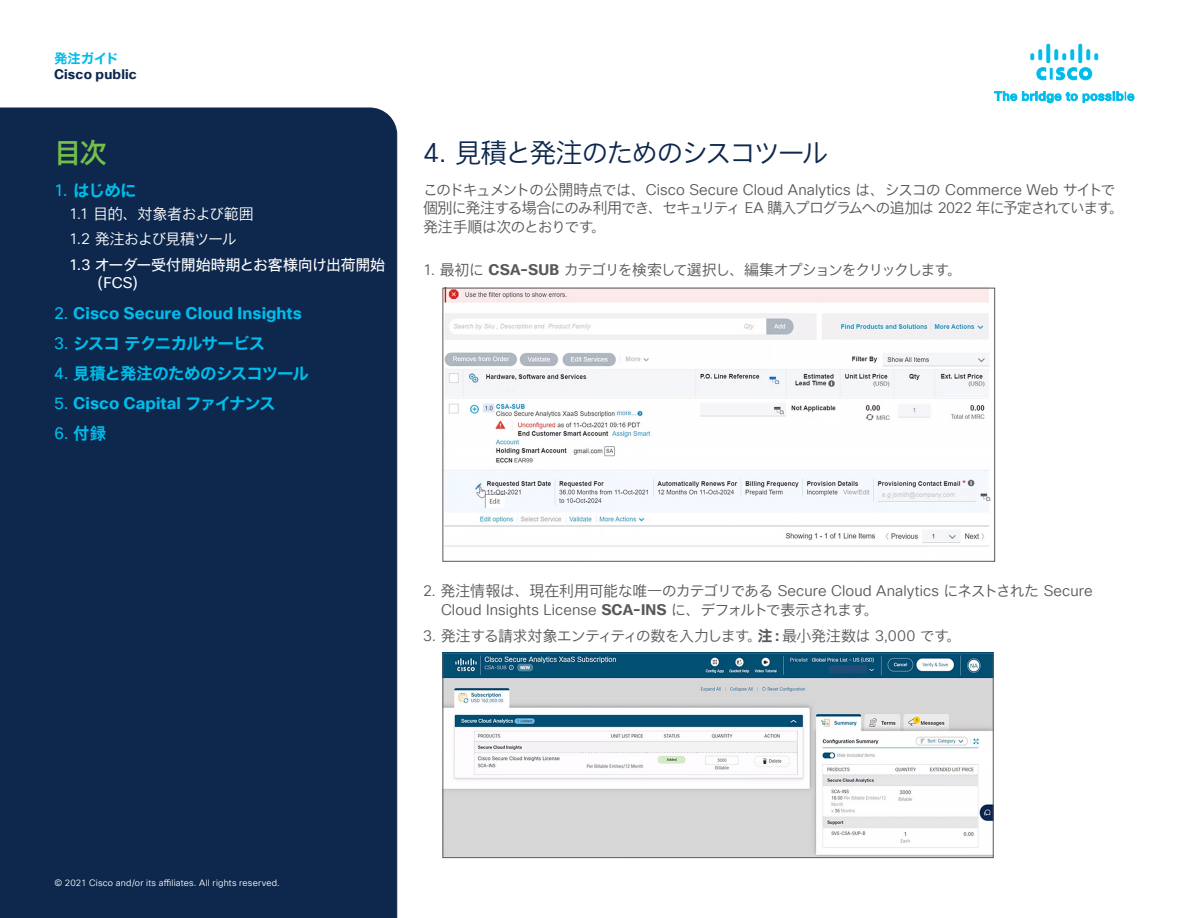
<style>
.page{position:relative;width:1188px;height:918px;background:#fff}
.page>*{position:absolute;margin:0;border:0;box-sizing:border-box;transform-origin:0 0}
.P_-_Paragraph_Style1{font:27px "Cisco Sans JPN Light";letter-spacing:-.09em;color:#0d274d}
.Paragraph_Style1{font:27px "Cisco Sans JPN Medium";color:#74be4a}
.t1{font:700 16.5px "Cisco Sans TT";letter-spacing:.005em;color:#00bcea}
.t2{font:16.5px "Cisco Sans JPN Bold";letter-spacing:-.055em;color:#00bcea}
.t3{font:16.5px "Cisco Sans TT";color:#00bcea}
.P_-_Paragraph_Style1-2{font:15px/18.6px "Cisco Sans JPN Light";letter-spacing:-.075em;color:#57585a}
.Alpha-Numeric_List_S{font:15px/18.6px "Cisco Sans TT Light";letter-spacing:.005em;color:#57585a}
.Paragraph_Style4{font:15px "Cisco Sans JPN Light";letter-spacing:-.08em;color:#57585a}
.Alpha-Numeric_List_S-2{font:15px "Cisco Sans JPN Light";letter-spacing:-.045em;color:#57585a}
.Paragraph_Style2{font:15px/18px "Cisco Sans JPN";letter-spacing:-.025em;color:#fff}
.Paragraph_Style2-2{font:15px "Cisco Sans JPN Light";letter-spacing:-.035em;color:#fff}
.Paragraph_Style2-3{font:15px "Cisco Sans JPN Light";letter-spacing:-.055em;color:#fff}
.Paragraph_Style1-2{font:700 13.5px "Cisco Sans TT";letter-spacing:.015em;color:#0d274d}
.Paragraph_Style1-3{font:13.5px "Cisco Sans JPN Bold";letter-spacing:-.03em;color:#00bcea}
.P_-_Paragraph_Style1-3{font:9px "Cisco Sans TT Light";letter-spacing:.025em;color:#fff}
.s1{font-family:"Cisco Sans TT"}
.s2{font-family:"Cisco Sans TT Light"}
.s3{font-weight:400}
.s4{font-family:"Cisco Sans JPN Bold";font-weight:400}
.s5{font-family:"Cisco Sans JPN Bold"}
.s6{font-family:"Cisco Sans TT";font-weight:700}
.s7{font-family:"Cisco Sans JPN Light"}
</style>
<div class="page">
<div style="left:0;top:108px;width:397px;height:810px;background:#0d274d"></div>
<svg style="left:995px;top:92px;width:82px;height:11px"></svg>
<svg style="left:1083px;top:92px;width:51px;height:11px"></svg>
<svg style="left:1031px;top:44px;width:67px;height:36px"></svg>
<img style="left:443px;top:287px;width:552px;height:260px">
<div style="left:442px;top:288px;width:553px;height:274px;border:1px solid #57585a"></div>
<img style="left:444px;top:655px;width:548px;height:201px">
<div style="left:442px;top:653px;width:552px;height:205px;border:1px solid #57585a"></div>
<p class="Paragraph_Style1-3" style="left:54px;top:49px;width:66px">発注ガイド</p>
<p class="Paragraph_Style1-2" style="left:54px;top:66px;width:84px">Cisco public</p>
<p class="Paragraph_Style1" style="left:54px;top:135px;width:54px">目次</p>
<p class="t2" style="left:54px;top:179px;width:84px"><span class="s1">1.</span> はじめに</p>
<p class="Paragraph_Style2-2" style="left:69px;top:204px;width:186px"><span class="s2">1.1</span> 目的、対象者および範囲</p>
<p class="Paragraph_Style2-3" style="left:69px;top:230px;width:169px"><span class="s2">1.2</span> 発注および見積ツール</p>
<p class="Paragraph_Style2" style="left:88px;top:256px;width:298px;text-indent:-20px"><span class="s1">1.3</span> オーダー受付開始時期とお客様向け出荷開始（<span class="s1">FCS</span>）</p>
<p class="t1" style="left:54px;top:303px;width:250px"><span class="s3">2.</span> Cisco Secure Cloud Insights</p>
<p class="t2" style="left:54px;top:332px;width:213px"><span class="s1">3.</span> シスコテクニカルサービス</p>
<p class="t2" style="left:54px;top:362px;width:257px"><span class="s1">4.</span> 見積と発注のためのシスコツール</p>
<p class="t1" style="left:54px;top:393px;width:223px"><span class="s3">5.</span> Cisco Capital <span class="s4">ファイナンス</span></p>
<p class="t3" style="left:54px;top:423px;width:54px">6. <span class="s5">付録</span></p>
<p class="P_-_Paragraph_Style1" style="left:423px;top:135px;width:407px"><span class="s2">4.</span> 見積と発注のためのシスコツール</p>
<p class="P_-_Paragraph_Style1-2" style="left:423px;top:181px;width:703px">このドキュメントの公開時点では、<span class="s2">Cisco Secure Cloud Analytics</span> は、シスコの <span class="s2">Commerce Web</span> サイトで個別に発注する場合にのみ利用でき、セキュリティ <span class="s2">EA</span> 購入プログラムへの追加は <span class="s2">2022</span> 年に予定されています。発注手順は次のとおりです。</p>
<p class="Paragraph_Style4" style="left:423px;top:261px;width:541px"><span class="s2">1.</span> 最初に <span class="s6">CSA-SUB</span> カテゴリを検索して選択し、編集オプションをクリックします。</p>
<p class="Alpha-Numeric_List_S" style="left:441px;top:582px;width:653px;text-indent:-18px">2. <span class="s7">発注情報は、現在利用可能な唯一のカテゴリである</span> Secure Cloud Analytics <span class="s7">にネストされた</span> Secure<br>Cloud Insights License <span class="s6">SCA-INS</span> <span class="s7">に、デフォルトで表示されます。</span></p>
<p class="Alpha-Numeric_List_S-2" style="left:423px;top:626px;width:540px"><span class="s2">3.</span> 発注する請求対象エンティティの数を入力します。<span class="s5">注：</span>最小発注数は <span class="s2">3,000</span> です。</p>
<p class="P_-_Paragraph_Style1-3" style="left:54px;top:877px;width:227px">© 2021 Cisco and/or its affiliates. All rights reserved.</p>
</div>
